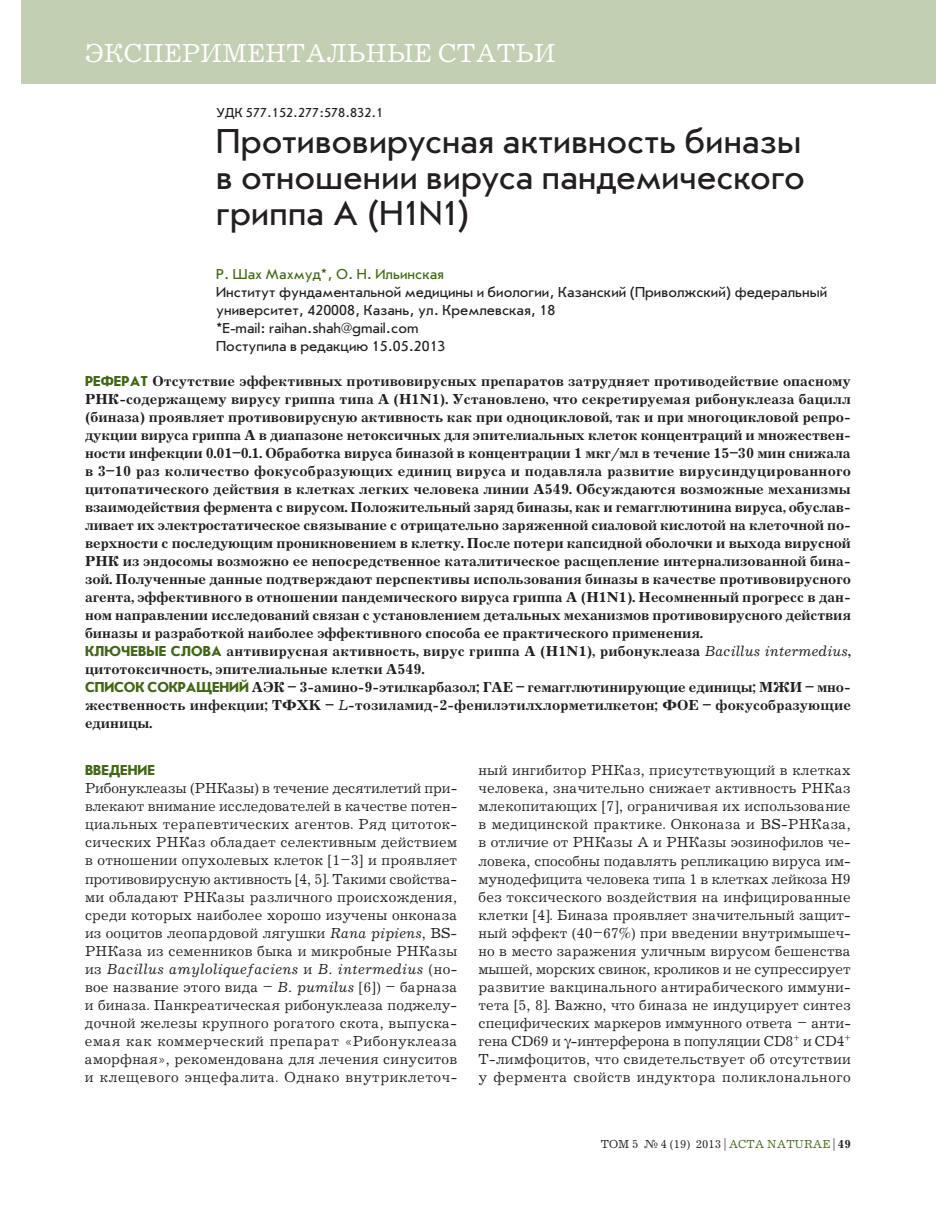
<style>
.page{position:relative;width:936px;height:1212px;background:#fff}
.page>*{position:absolute;margin:0;border:0;box-sizing:border-box;transform-origin:0 0}
.t1{font:36px/36px "Journal Sans C";color:#231f20;text-align:justify}
.t2{font:27px "Journal C";color:#fff}
.t3{font:700 15px/18px "Journal C";color:#231f20}
.t4{font:15px/18px "Journal C";letter-spacing:.035em;color:#231f20;text-align:justify}
.t5{font:15px/18px "Journal Sans C";color:#231f20}
.t6{font:15px "Journal Sans C";color:#426616}
.t7{font:700 15px "Journal Sans C";color:#426616}
.t8{font:13.5px "Journal Sans C";color:#231f20}
.t9{font:12px "Journal C";color:#231f20}
.s1{font-family:"Journal Sans C";color:#426616}
.s2{font-weight:400;font-style:italic}
.s3{font-style:italic}
.s4{font-family:"Newton C Pro"}
.s5{color:#426616}
.s6{font-weight:700}
</style>
<div class="page">
<div style="left:21px;top:0;width:914px;height:84px;background:#c2cfb2"></div>
<h2 class="t2" style="left:85px;top:39px;width:472px">ЭКСПЕРИМЕНТАЛЬНЫЕ СТАТЬИ</h2>
<p class="t8" style="left:216px;top:106px;width:168px">УДК 577.152.277:578.832.1</p>
<h1 class="t1" style="left:216px;top:124px;width:590px">Противовирусная активность биназы в отношении вируса пандемического гриппа А (H1N1)</h1>
<p class="t6" style="left:216px;top:266px;width:229px">Р. Шах Махмуд*, О. H. Ильинская</p>
<p class="t5" style="left:216px;top:283px;width:612px">Институт фундаментальной медицины и биологии, Казанский (Приволжский) федеральный университет, 420008, Казань, ул. Кремлевская, 18<br>*E-mail: raihan.shah@gmail.com<br>Поступила в редакцию 15.05.2013</p>
<p class="t3" style="left:85px;top:372px;width:767px"><span class="s1">РЕФЕРАТ</span> Отсутствие эффективных противовирусных препаратов затрудняет противодействие опасному РНК-содержащему вирусу гриппа типа А (H1N1). Установлено, что секретируемая рибонуклеаза бацилл (биназа) проявляет противовирусную активность как при одноцикловой, так и при многоцикловой репро&shy;дукции вируса гриппа А в диапазоне нетоксичных для эпителиальных клеток концентраций и множествен&shy;ности инфекции 0.01–0.1. Обработка вируса биназой в концентрации 1 мкг/мл в течение 15–30 мин снижала в 3–10 раз количество фокусобразующих единиц вируса и подавляла развитие вирусиндуцированного цитопатического действия в клетках легких человека линии А549. Обсуждаются возможные механизмы взаимодействия фермента с вирусом. Положительный заряд биназы, как и гемагглютинина вируса, обуслав&shy;ливает их электростатическое связывание с отрицательно заряженной сиаловой кислотой на клеточной по&shy;верхности с последующим проникновением в клетку. После потери капсидной оболочки и выхода вирусной РНК из эндосомы возможно ее непосредственное каталитическое расщепление интернализованной бина&shy;зой. Полученные данные подтверждают перспективы использования биназы в качестве противовирусного агента, эффективного в отношении пандемического вируса гриппа А (H1N1). Несомненный прогресс в дан&shy;ном направлении исследований связан с установлением детальных механизмов противовирусного действия биназы и разработкой наиболее эффективного способа ее практического применения.<br><span class="s1">КЛЮЧЕВЫЕ СЛОВА</span> антивирусная активность, вирус гриппа А (H1N1), рибонуклеаза <span class="s2">Bacillus intermedius</span>, цитотоксичность, эпителиальные клетки А549.<br><span class="s1">СПИСОК СОКРАЩЕНИЙ</span> АЭК – 3-амино-9-этилкарбазол; ГАЕ – гемагглютинирующие единицы; МЖИ – мно&shy;жественность инфекции; TФХK – <span class="s2">L</span>-тозиламид-2-фенилэтилхлорметилкетон; ФОЕ – фокусобразующие единицы.</p>
<p class="t7" style="left:85px;top:762px;width:71px">ВВЕДЕНИЕ</p>
<p class="t4" style="left:85px;top:780px;width:374px">РИБОНУКЛЕАЗЫ (РНКАЗЫ) В ТЕЧЕНИЕ ДЕСЯТИЛЕТИЙ ПРИ-ВЛЕКАЮТ ВНИМАНИЕ ИССЛЕДОВАТЕЛЕЙ В КАЧЕСТВЕ ПОТЕН-ЦИАЛЬНЫХ ТЕРАПЕВТИЧЕСКИХ АГЕНТОВ. РЯД ЦИТОТОК-СИЧЕСКИХ РНКАЗ ОБЛАДАЕТ СЕЛЕКТИВНЫМ ДЕЙСТВИЕМ В ОТНОШЕНИИ ОПУХОЛЕВЫХ КЛЕТОК [1–3] И ПРОЯВЛЯЕТ ПРОТИВОВИРУСНУЮ АКТИВНОСТЬ [4, 5]. ТАКИМИ СВОЙСТВА-МИ ОБЛАДАЮТ РНКАЗЫ РАЗЛИЧНОГО ПРОИСХОЖДЕНИЯ, СРЕДИ КОТОРЫХ НАИБОЛЕЕ ХОРОШО ИЗУЧЕНЫ ОНКОНАЗА ИЗ ООЦИТОВ ЛЕОПАРДОВОЙ ЛЯГУШКИ <span class="s3">Rana pipiens</span>, BS-РНКАЗА ИЗ СЕМЕННИКОВ БЫКА И МИКРОБНЫЕ РНКАЗЫ ИЗ <span class="s3">Bacillus amyloliquefaciens</span> И <span class="s3">В. intermedius</span> (НО-ВОЕ НАЗВАНИЕ ЭТОГО ВИДА – <span class="s3">B. pumilus</span> [6]) – БАРНАЗА И БИНАЗА. ПАНКРЕАТИЧЕСКАЯ РИБОНУКЛЕАЗА ПОДЖЕЛУ-ДОЧНОЙ ЖЕЛЕЗЫ КРУПНОГО РОГАТОГО СКОТА, ВЫПУСКА-ЕМАЯ КАК КОММЕРЧЕСКИЙ ПРЕПАРАТ «РИБОНУКЛЕАЗА АМОРФНАЯ», РЕКОМЕНДОВАНА ДЛЯ ЛЕЧЕНИЯ СИНУСИТОВ И КЛЕЩЕВОГО ЭНЦЕФАЛИТА. ОДНАКО ВНУТРИКЛЕТОЧ-</p>
<p class="t4" style="left:478px;top:762px;width:374px">НЫЙ ИНГИБИТОР РНКАЗ, ПРИСУТСТВУЮЩИЙ В КЛЕТКАХ ЧЕЛОВЕКА, ЗНАЧИТЕЛЬНО СНИЖАЕТ АКТИВНОСТЬ РНКАЗ МЛЕКОПИТАЮЩИХ [7], ОГРАНИЧИВАЯ ИХ ИСПОЛЬЗОВАНИЕ В МЕДИЦИНСКОЙ ПРАКТИКЕ. ОНКОНАЗА И BS-РНКАЗА, В ОТЛИЧИЕ ОТ РНКАЗЫ А И РНКАЗЫ ЭОЗИНОФИЛОВ ЧЕ-ЛОВЕКА, СПОСОБНЫ ПОДАВЛЯТЬ РЕПЛИКАЦИЮ ВИРУСА ИМ-МУНОДЕФИЦИТА ЧЕЛОВЕКА ТИПА 1 В КЛЕТКАХ ЛЕЙКОЗА H9<br>БЕЗ ТОКСИЧЕСКОГО ВОЗДЕЙСТВИЯ НА ИНФИЦИРОВАННЫЕ КЛЕТКИ [4]. БИНАЗА ПРОЯВЛЯЕТ ЗНАЧИТЕЛЬНЫЙ ЗАЩИТ-НЫЙ ЭФФЕКТ (40–67%) ПРИ ВВЕДЕНИИ ВНУТРИМЫШЕЧ-НО В МЕСТО ЗАРАЖЕНИЯ УЛИЧНЫМ ВИРУСОМ БЕШЕНСТВА МЫШЕЙ, МОРСКИХ СВИНОК, КРОЛИКОВ И НЕ СУПРЕССИРУЕТ РАЗВИТИЕ ВАКЦИНАЛЬНОГО АНТИРАБИЧЕСКОГО ИММУНИ-ТЕТА [5, 8]. ВАЖНО, ЧТО БИНАЗА НЕ ИНДУЦИРУЕТ СИНТЕЗ СПЕЦИФИЧЕСКИХ МАРКЕРОВ ИММУННОГО ОТВЕТА – АНТИ-ГЕНА CD69 И <span class="s4">γ</span>-ИНТЕРФЕРОНА В ПОПУЛЯЦИИ CD8<sup>+</sup> И CD4<sup>+ </sup>Т-ЛИМФОЦИТОВ, ЧТО СВИДЕТЕЛЬСТВУЕТ ОБ ОТСУТСТВИИ У ФЕРМЕНТА СВОЙСТВ ИНДУКТОРА ПОЛИКЛОНАЛЬНОГО</p>
<p class="t9" style="left:600px;top:1137px;width:251px">ТОМ 5 № 4 (19) 2013 | <span class="s5">ACTA NATURAE</span> | <span class="s6">49</span></p>
</div>
